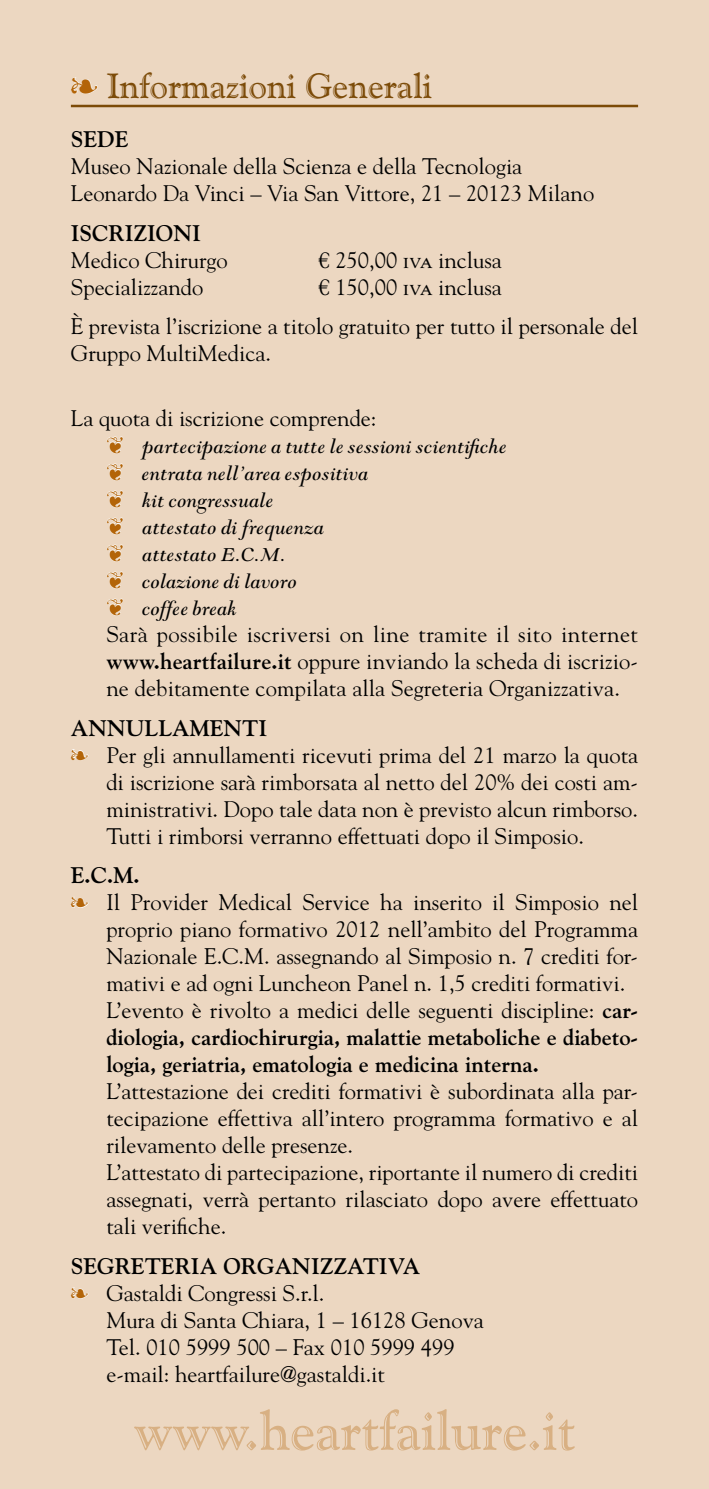
<style>
.page{position:relative;width:709px;height:1489px;background:#fff}
.page>*{position:absolute;margin:0;border:0;box-sizing:border-box;transform-origin:0 0}
.t1{font:55px "Goudy Handtooled BT";color:#d8b083}
.t2{font:35px "Goudy Handtooled BT";color:#7c4b08}
.t3{font:22.5px/27px "Goudy";color:#000}
.t4{font:700 22.5px/27px "Goudy";color:#000}
.t5{font:italic 22.5px/27px "Goudy Modern MT Std";color:#000}
.s1{color:#b36408}
.s2{font-family:"Goudy Std"}
.s3{font-family:"Goudy SC"}
.s4{font-weight:700}
.s5{font-weight:400}
</style>
<div class="page">
<div style="left:0;top:0;width:709px;height:1488px;background:#ecd7c1"></div>
<hr style="left:71px;top:105px;width:567px;height:2px;background:#7c4b08">
<svg style="left:70px;top:77px;width:28px;height:17px"></svg>
<svg style="left:106px;top:436px;width:18px;height:18px"></svg>
<svg style="left:106px;top:463px;width:18px;height:18px"></svg>
<svg style="left:106px;top:490px;width:18px;height:18px"></svg>
<svg style="left:106px;top:517px;width:18px;height:18px"></svg>
<svg style="left:106px;top:544px;width:18px;height:18px"></svg>
<svg style="left:106px;top:571px;width:18px;height:18px"></svg>
<svg style="left:106px;top:598px;width:18px;height:18px"></svg>
<svg style="left:70px;top:749px;width:19px;height:12px"></svg>
<svg style="left:70px;top:897px;width:19px;height:11px"></svg>
<svg style="left:70px;top:1287px;width:19px;height:12px"></svg>
<h2 class="t2" style="left:71px;top:64px;width:362px"><span class="s1">❧</span> Informazioni Generali</h2>
<p class="t4" style="left:71px;top:126px;width:59px">SEDE</p>
<p class="t3" style="left:71px;top:152px;width:525px">Museo Nazionale della Scienza e della Tecnologia<br>Leonardo Da Vinci – Via San Vittore, 21 – 20123 Milano</p>
<p class="t4" style="left:71px;top:219px;width:132px">ISCRIZIONI</p>
<p class="t3" style="left:71px;top:246px;width:158px">Medico Chirurgo</p>
<p class="t3" style="left:318px;top:246px;width:185px"><span class="s2">€</span> 250,00 <span class="s3">iva</span> inclusa</p>
<p class="t3" style="left:71px;top:273px;width:134px">Specializzando</p>
<p class="t3" style="left:71px;top:266px;width:568px;line-height:39.5px;text-indent:247px"><span class="s2">€</span> 150,00 <span class="s3">iva</span> inclusa<br>È prevista l’iscrizione a titolo gratuito per tutto il personale del</p>
<p class="t3" style="left:71px;top:339px;width:201px">Gruppo MultiMedica.</p>
<p class="t3" style="left:71px;top:404px;width:307px">La quota di iscrizione comprende:</p>
<p class="t5" style="left:106px;top:433px;width:401px"><span class="s1">❦</span> partecipazione a tutte le sessioni scientifiche <span class="s1">❦</span> entrata nell’area espositiva<br><span class="s1">❦</span> kit congressuale<br><span class="s1">❦</span> attestato di frequenza<br><span class="s1">❦</span> attestato E.C.M.<br><span class="s1">❦</span> colazione di lavoro<br><span class="s1">❦</span> coffee break</p>
<p class="t3" style="left:106px;top:620px;width:533px;text-align:justify">Sarà possibile iscriversi on line tramite il sito internet <span class="s4">www.heartfailure.it</span> oppure inviando la scheda di iscrizio&shy;ne debitamente compilata alla Segreteria Organizzativa.</p>
<p class="t4" style="left:71px;top:714px;width:198px">ANNULLAMENTI</p>
<p class="t3" style="left:71px;top:740px;width:569px"><span class="s1">❧</span> Per gli annullamenti ricevuti prima del 21 marzo la quota</p>
<p class="t3" style="left:106px;top:767px;width:533px">di iscrizione sarà rimborsata al netto del 20% dei costi am-</p>
<p class="t3" style="left:106px;top:794px;width:533px">ministrativi. Dopo tale data non è previsto alcun rimborso.</p>
<p class="t3" style="left:106px;top:821px;width:479px">Tutti i rimborsi verranno effettuati dopo il Simposio.</p>
<p class="t4" style="left:71px;top:861px;width:70px">E.C.M.</p>
<p class="t3" style="left:71px;top:888px;width:568px"><span class="s1">❧</span> Il Provider Medical Service ha inserito il Simposio nel</p>
<p class="t3" style="left:106px;top:915px;width:533px">proprio piano formativo 2012 nell’ambito del Programma</p>
<p class="t3" style="left:106px;top:942px;width:533px">Nazionale E.C.M. assegnando al Simposio n. 7 crediti for-</p>
<p class="t3" style="left:106px;top:969px;width:520px">mativi e ad ogni Luncheon Panel n. 1,5 crediti formativi.</p>
<p class="t3" style="left:106px;top:996px;width:533px">L’evento è rivolto a medici delle seguenti discipline: <span class="s4">car-</span></p>
<p class="t4" style="left:106px;top:1023px;width:533px">diologia, cardiochirurgia, malattie metaboliche e diabeto-</p>
<p class="t4" style="left:106px;top:1050px;width:434px">logia, geriatria, ematologia e medicina interna.</p>
<p class="t3" style="left:106px;top:1077px;width:533px">L’attestazione dei crediti formativi è subordinata alla par&shy;tecipazione effettiva all’intero programma formativo e al rilevamento delle presenze.<br>L’attestato di partecipazione, riportante il numero di crediti assegnati, verrà pertanto rilasciato dopo avere effettuato tali verifiche.</p>
<p class="t4" style="left:71px;top:1252px;width:351px">SEGRETERIA ORGANIZZATIVA <span class="s1">❧</span> <span class="s5">Gastaldi Congressi S.r.l.</span></p>
<p class="t3" style="left:106px;top:1305px;width:379px">Mura di Santa Chiara, 1 – 16128 Genova<br>Tel. 010 5999 500 – Fax 010 5999 499 e-mail: heartfailure@gastaldi.it</p>
<h1 class="t1" style="left:134px;top:1396px;width:442px">www.heartfailure.it</h1>
</div>
